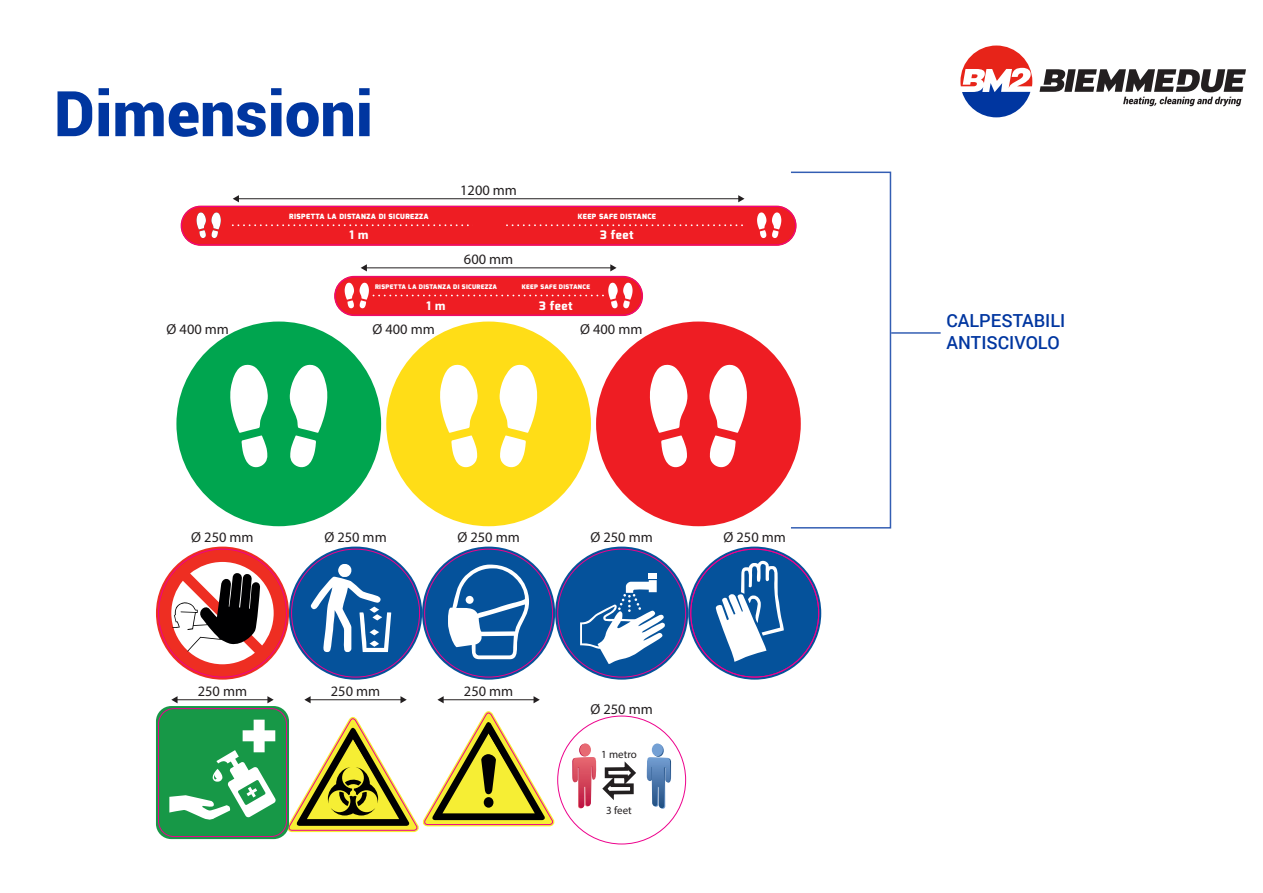
<style>
.page{position:relative;width:1263px;height:893px;background:#fff}
.page>*{position:absolute;margin:0;border:0;box-sizing:border-box;transform-origin:0 0}
.t1{font:900 63px "Roboto";color:#0036a0}
.t2{font:500 18px "Roboto";color:#0036a0}
.t3{font:14.4px "Myriad Pro";color:#231f20}
.t4{font:800 11.7px "Exo";letter-spacing:.04em;color:#fff}
.t5{font:10.95px "Myriad Pro";color:#231f20}
.t6{font:900 7.2px "Exo";letter-spacing:.06em;color:#fff}
.t7{font:900 6.3px "Exo";letter-spacing:.06em;color:#fff}
</style>
<div class="page">
<svg style="left:959px;top:44px;width:75px;height:75px"></svg>
<svg style="left:1039px;top:69px;width:207px;height:37px"></svg>
<svg style="left:960px;top:46px;width:72px;height:71px"></svg>
<div style="left:182px;top:207px;width:614px;height:38px;background:#ee1d23;border-radius:19px"></div>
<div style="left:181px;top:206px;width:615px;height:40px;border:2px solid #ee1d23;border-radius:19px"></div>
<div style="left:181px;top:206px;width:615px;height:39px;border:1px solid #ed028c;border-radius:19px"></div>
<svg style="left:757px;top:212px;width:9px;height:26px"></svg>
<svg style="left:772px;top:212px;width:9px;height:26px"></svg>
<svg style="left:197px;top:212px;width:24px;height:26px"></svg>
<div style="left:335px;top:277px;width:307px;height:38px;background:#ee1d23;border-radius:19px"></div>
<div style="left:334px;top:276px;width:309px;height:40px;border:2px solid #ee1d23;border-radius:19px"></div>
<div style="left:335px;top:277px;width:307px;height:38px;border:1px solid #ed028c;border-radius:19px"></div>
<svg style="left:345px;top:283px;width:287px;height:25px"></svg>
<div style="left:176px;top:322px;width:205px;height:204px;background:#00a54f;border-radius:50%"></div>
<svg style="left:230px;top:364px;width:38px;height:104px"></svg>
<svg style="left:290px;top:364px;width:37px;height:104px"></svg>
<div style="left:386px;top:322px;width:205px;height:204px;background:#ffdd17;border-radius:50%"></div>
<svg style="left:440px;top:364px;width:38px;height:104px"></svg>
<svg style="left:499px;top:364px;width:38px;height:104px"></svg>
<div style="left:596px;top:322px;width:205px;height:204px;background:#ee1d23;border-radius:50%"></div>
<svg style="left:650px;top:364px;width:37px;height:104px"></svg>
<svg style="left:709px;top:364px;width:38px;height:104px"></svg>
<svg style="left:159px;top:547px;width:263px;height:133px"></svg>
<svg style="left:422px;top:547px;width:133px;height:133px;background:#174f9b"></svg>
<svg style="left:448px;top:565px;width:81px;height:94px"></svg>
<div style="left:466px;top:596px;width:8px;height:8px;background:#fff;border-radius:50%"></div>
<div style="left:555px;top:547px;width:133px;height:133px;background:#05529b;border-radius:50%"></div>
<svg style="left:580px;top:580px;width:86px;height:84px"></svg>
<div style="left:649px;top:574px;width:8px;height:5px;background:#fff"></div>
<div style="left:688px;top:547px;width:133px;height:133px;background:#05529b;border-radius:50%"></div>
<svg style="left:715px;top:561px;width:69px;height:101px"></svg>
<svg style="left:156px;top:706px;width:133px;height:133px"></svg>
<div style="left:159px;top:709px;width:127px;height:127px;background:#179847;border-radius:15px"></div>
<svg style="left:169px;top:720px;width:107px;height:100px"></svg>
<div style="left:158px;top:708px;width:129px;height:129px;border:1px solid #ed028c;border-radius:15px"></div>
<svg style="left:288px;top:711px;width:267px;height:122px"></svg>
<div style="left:484px;top:797px;width:9px;height:11px;background:#000001;border-radius:50%"></div>
<svg style="left:646px;top:744px;width:25px;height:65px"></svg>
<svg style="left:572px;top:744px;width:64px;height:64px"></svg>
<hr style="left:238px;top:198px;width:501px;height:1px;background:#231f20">
<svg style="left:233px;top:195px;width:6px;height:7px"></svg>
<svg style="left:738px;top:195px;width:6px;height:7px"></svg>
<svg style="left:233px;top:224px;width:511px;height:47px"></svg>
<hr style="left:176px;top:699px;width:92px;height:1px;background:#231f20">
<svg style="left:171px;top:696px;width:7px;height:7px"></svg>
<svg style="left:267px;top:696px;width:7px;height:7px"></svg>
<hr style="left:310px;top:699px;width:91px;height:1px;background:#231f20">
<svg style="left:304px;top:696px;width:7px;height:7px"></svg>
<svg style="left:400px;top:696px;width:7px;height:7px"></svg>
<hr style="left:443px;top:699px;width:92px;height:1px;background:#231f20">
<svg style="left:437px;top:696px;width:7px;height:7px"></svg>
<svg style="left:533px;top:696px;width:7px;height:7px"></svg>
<div style="left:790px;top:172px;width:101px;height:357px;border:2px solid #0036a0"></div>
<hr style="left:891px;top:332px;width:50px;height:2px;background:#0036a0">
<p class="t1" style="left:54px;top:69px;width:320px">Dimensioni</p>
<p class="t6" style="left:289px;top:211px;width:141px">RISPETTA LA DISTANZA DI SICUREZZA</p>
<p class="t4" style="left:349px;top:227px;width:20px">1 m</p>
<p class="t3" style="left:460px;top:181px;width:58px">1200 mm</p>
<p class="t3" style="left:464px;top:250px;width:51px">600 mm</p>
<p class="t6" style="left:578px;top:211px;width:80px">KEEP SAFE DISTANCE</p>
<p class="t4" style="left:600px;top:227px;width:35px">3 feet</p>
<p class="t7" style="left:375px;top:283px;width:124px">RISPETTA LA DISTANZA DI SICUREZZA</p>
<p class="t4" style="left:426px;top:298px;width:20px">1 m</p>
<p class="t7" style="left:522px;top:283px;width:70px">KEEP SAFE DISTANCE</p>
<p class="t4" style="left:539px;top:298px;width:35px">3 feet</p>
<p class="t3" style="left:167px;top:320px;width:64px">Ø 400 mm</p>
<p class="t3" style="left:372px;top:320px;width:64px">Ø 400 mm</p>
<p class="t3" style="left:580px;top:320px;width:64px">Ø 400 mm</p>
<p class="t3" style="left:191px;top:528px;width:64px">Ø 250 mm</p>
<p class="t3" style="left:324px;top:528px;width:64px">Ø 250 mm</p>
<p class="t3" style="left:457px;top:528px;width:64px">Ø 250 mm</p>
<p class="t3" style="left:590px;top:528px;width:64px">Ø 250 mm</p>
<p class="t3" style="left:723px;top:528px;width:64px">Ø 250 mm</p>
<p class="t3" style="left:198px;top:682px;width:51px">250 mm</p>
<p class="t3" style="left:331px;top:682px;width:51px">250 mm</p>
<p class="t3" style="left:464px;top:682px;width:51px">250 mm</p>
<p class="t3" style="left:590px;top:700px;width:64px">Ø 250 mm</p>
<p class="t5" style="left:601px;top:747px;width:37px">1 metro</p>
<p class="t5" style="left:606px;top:803px;width:27px">3 feet</p>
<p class="t2" style="left:946px;top:308px;width:120px">CALPESTABILI</p>
<p class="t2" style="left:946px;top:330px;width:115px">ANTISCIVOLO</p>
</div>
